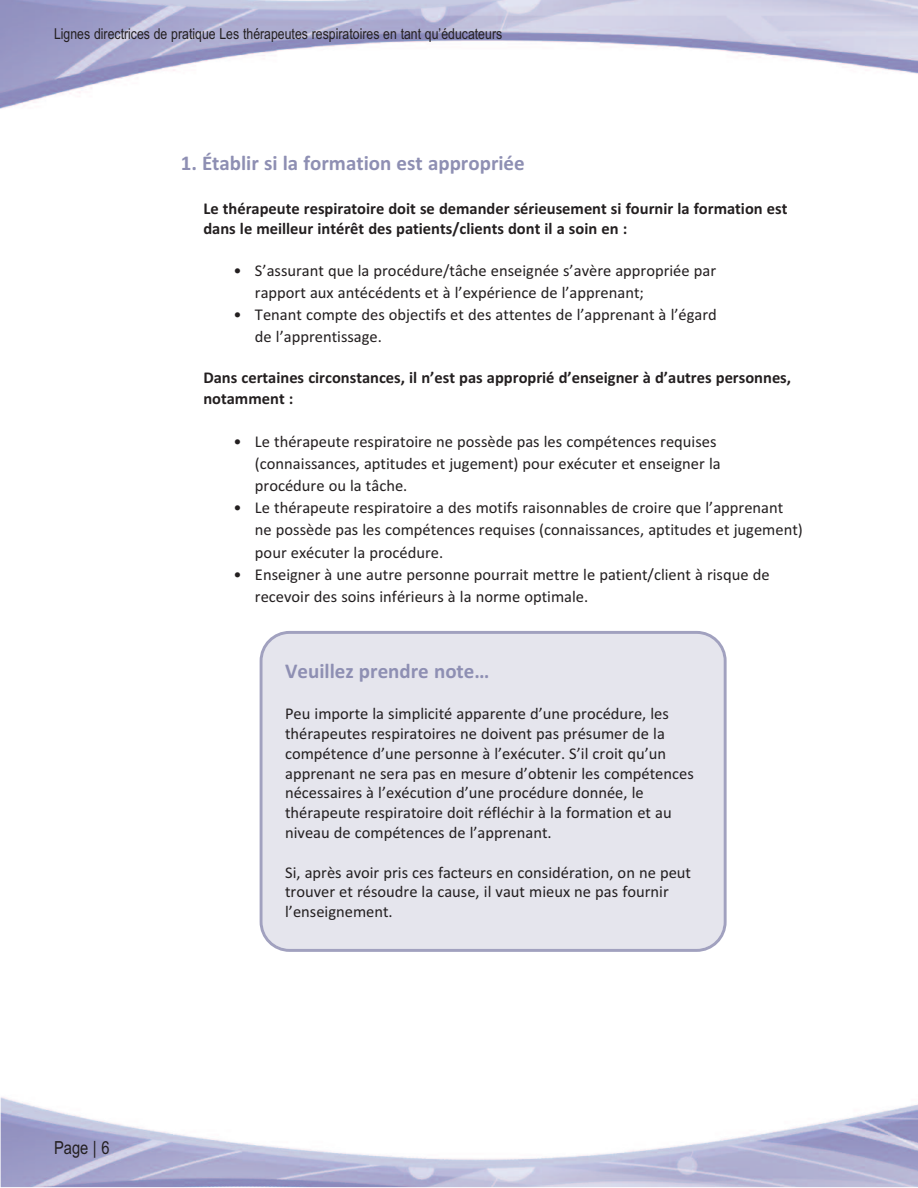
<style>
.page{position:relative;width:918px;height:1188px;background:#fff}
.page>*{position:absolute;margin:0;border:0;box-sizing:border-box;transform-origin:0 0}
.t1{font:700 21px "Calibri";color:#8e8fb3}
.t2{font:18px "Arial Narrow";color:#231f20}
.t3{font:16.5px/19.8px "Calibri";color:#231f20}
.t4{font:700 16.5px/19.8px "Calibri";color:#231f20}
.t5{font:15px "Arial Narrow";color:#231f20}
</style>
<div class="page">
<img style="left:1px;top:0;width:917px;height:109px">
<img style="left:1px;top:1097px;width:917px;height:90px">
<div style="left:260px;top:631px;width:467px;height:321px;background:#e5e5ed"></div>
<p class="t5" style="left:54px;top:25px;width:450px">Lignes directrices de pratique Les thérapeutes respiratoires en tant qu’éducateurs</p>
<p class="t1" style="left:181px;top:151px;width:346px">1. Établir si la formation est appropriée</p>
<p class="t4" style="left:203px;top:198px;width:586px">Le thérapeute respiratoire doit se demander sérieusement si fournir la formation est dans le meilleur intérêt des patients/clients dont il a soin en :</p>
<p class="t3" style="left:255px;top:259px;width:463px;line-height:22.2px;text-indent:-21px">• S’assurant que la procédure/tâche enseignée s’avère appropriée par rapport aux antécédents et à l’expérience de l’apprenant;</p>
<p class="t3" style="left:255px;top:303px;width:463px;line-height:22.2px;text-indent:-21px">• Tenant compte des objectifs et des attentes de l’apprenant à l’égard de l’apprentissage.</p>
<p class="t4" style="left:203px;top:367px;width:589px;line-height:20.9px">Dans certaines circonstances, il n’est pas approprié d’enseigner à d’autres personnes, notamment :</p>
<p class="t3" style="left:255px;top:430px;width:467px;line-height:22.2px;text-indent:-21px">• Le thérapeute respiratoire ne possède pas les compétences requises (connaissances, aptitudes et jugement) pour exécuter et enseigner la procédure ou la tâche.</p>
<p class="t3" style="left:255px;top:497px;width:549px;line-height:22.2px;text-indent:-21px">• Le thérapeute respiratoire a des motifs raisonnables de croire que l’apprenant ne possède pas les compétences requises (connaissances, aptitudes et jugement) pour exécuter la procédure.</p>
<p class="t3" style="left:255px;top:563px;width:516px;line-height:22.2px;text-indent:-21px">• Enseigner à une autre personne pourrait mettre le patient/client à risque de recevoir des soins inférieurs à la norme optimale.</p>
<p class="t2" style="left:54px;top:1137px;width:57px">Page | 6</p>
<p class="t1" style="left:285px;top:658px;width:206px">Veuillez prendre note…</p>
<p class="t3" style="left:285px;top:704px;width:410px">Peu importe la simplicité apparente d’une procédure, les thérapeutes respiratoires ne doivent pas présumer de la compétence d’une personne à l’exécuter. S’il croit qu’un apprenant ne sera pas en mesure d’obtenir les compétences nécessaires à l’exécution d’une procédure donnée, le thérapeute respiratoire doit réfléchir à la formation et au niveau de compétences de l’apprenant.</p>
<p class="t3" style="left:285px;top:862px;width:408px">Si, après avoir pris ces facteurs en considération, on ne peut trouver et résoudre la cause, il vaut mieux ne pas fournir l’enseignement.</p>
</div>
